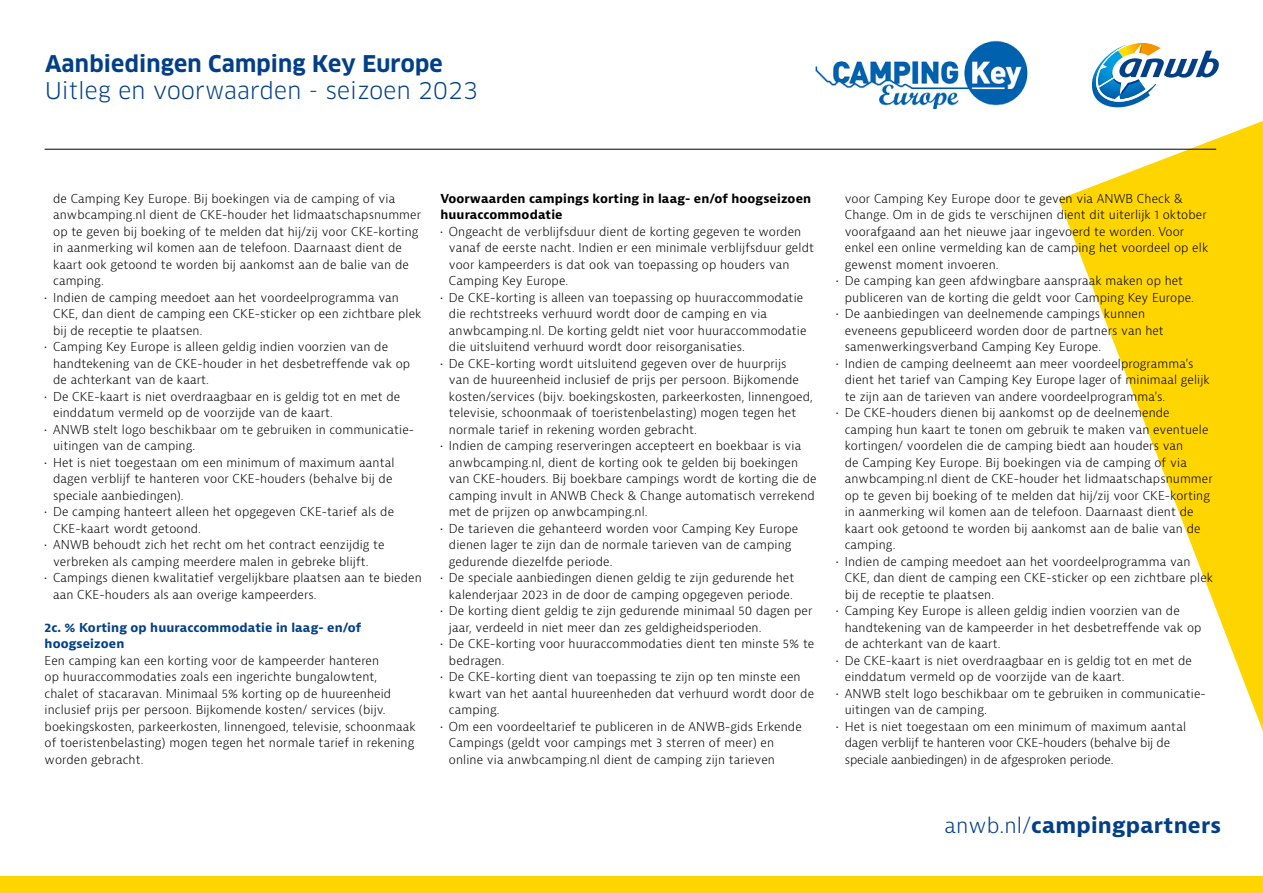
<style>
.page{position:relative;width:1263px;height:893px;background:#fff}
.page>*{position:absolute;margin:0;border:0;box-sizing:border-box;transform-origin:0 0}
.t1{font:22.5px "Clan Pro";letter-spacing:.01em;color:#023f86}
.t2{font:700 22.5px "Clan Pro";letter-spacing:.01em;color:#023f86}
.t3{font:700 21px "Bernina Sans";letter-spacing:.01em;color:#023f86}
.t4{font:300 12px/16.5px "Bernina Sans";letter-spacing:.01em;color:#000}
.t5{font:300 12px/16.5px "Bernina Sans";letter-spacing:-.01em;color:#000}
.t6{font:700 12px/16.5px "Bernina Sans";letter-spacing:.01em;color:#000}
.t7{font:700 12px/16.5px "Bernina Sans";letter-spacing:.01em;color:#023f86}
.s1{font-weight:300}
</style>
<div class="page">
<svg style="left:1059px;top:121px;width:204px;height:610px"></svg>
<div style="left:0;top:877px;width:1263px;height:16px;background:#ffd500"></div>
<svg style="left:1091px;top:42px;width:128px;height:66px"></svg>
<img style="left:814px;top:40px;width:214px;height:69px">
<hr style="left:45px;top:149px;width:1171px;height:1px;background:#000">
<h1 class="t2" style="left:45px;top:50px;width:399px">Aanbiedingen Camping Key Europe</h1>
<h1 class="t1" style="left:45px;top:77px;width:434px">Uitleg en voorwaarden - seizoen 2023</h1>
<p class="t4" style="left:53px;top:190px;width:369px">de Camping Key Europe. Bij boekingen via de camping of via anwbcamping.nl dient de CKE-houder het lidmaatschapsnummer op te geven bij boeking of te melden dat hij/zij voor CKE-korting in aanmerking wil komen aan de telefoon. Daarnaast dient de kaart ook getoond te worden bij aankomst aan de balie van de camping.</p>
<p class="t4" style="left:53px;top:289px;width:370px;text-indent:-9px">• Indien de camping meedoet aan het voordeelprogramma van<br>CKE, dan dient de camping een CKE-sticker op een zichtbare plek bij de receptie te plaatsen.</p>
<p class="t4" style="left:53px;top:339px;width:359px;text-indent:-9px">• Camping Key Europe is alleen geldig indien voorzien van de handtekening van de CKE-houder in het desbetreffende vak op de achterkant van de kaart.</p>
<p class="t4" style="left:53px;top:388px;width:349px;text-indent:-9px">• De CKE-kaart is niet overdraagbaar en is geldig tot en met de einddatum vermeld op de voorzijde van de kaart.</p>
<p class="t4" style="left:53px;top:421px;width:363px;text-indent:-9px">• ANWB stelt logo beschikbaar om te gebruiken in communicatie&shy;uitingen van de camping.</p>
<p class="t4" style="left:53px;top:454px;width:343px;text-indent:-9px">• Het is niet toegestaan om een minimum of maximum aantal dagen verblijf te hanteren voor CKE-houders (behalve bij de speciale aanbiedingen).</p>
<p class="t4" style="left:53px;top:504px;width:342px;text-indent:-9px">• De camping hanteert alleen het opgegeven CKE-tarief als de<br>CKE-kaart wordt getoond.</p>
<p class="t4" style="left:53px;top:537px;width:333px;text-indent:-9px">• ANWB behoudt zich het recht om het contract eenzijdig te verbreken als camping meerdere malen in gebreke blijft.</p>
<p class="t4" style="left:53px;top:570px;width:370px;text-indent:-9px">• Campings dienen kwalitatief vergelijkbare plaatsen aan te bieden aan CKE-houders als aan overige kampeerders.</p>
<p class="t7" style="left:45px;top:619px;width:318px">2c. % Korting op huuraccommodatie in laag- en/of hoogseizoen</p>
<p class="t4" style="left:45px;top:652px;width:373px">Een camping kan een korting voor de kampeerder hanteren<br>op huuraccommodaties zoals een ingerichte bungalowtent,<br>chalet of stacaravan. Minimaal 5% korting op de huureenheid inclusief prijs per persoon. Bijkomende kosten/ services (bijv. boekingskosten, parkeerkosten, linnengoed, televisie, schoonmaak of toeristenbelasting) mogen tegen het normale tarief in rekening worden gebracht.</p>
<p class="t6" style="left:440px;top:190px;width:372px">Voorwaarden campings korting in laag- en/of hoogseizoen huuraccommodatie</p>
<p class="t4" style="left:449px;top:223px;width:367px;text-indent:-9px">• Ongeacht de verblijfsduur dient de korting gegeven te worden vanaf de eerste nacht. Indien er een minimale verblijfsduur geldt voor kampeerders is dat ook van toepassing op houders van Camping Key Europe.</p>
<p class="t4" style="left:449px;top:289px;width:359px;text-indent:-9px">• De CKE-korting is alleen van toepassing op huuraccommodatie die rechtstreeks verhuurd wordt door de camping en via anwbcamping.nl. De korting geldt niet voor huuraccommodatie die uitsluitend verhuurd wordt door reisorganisaties.</p>
<p class="t4" style="left:449px;top:355px;width:365px;text-indent:-9px">• De CKE-korting wordt uitsluitend gegeven over de huurprijs<br>van de huureenheid inclusief de prijs per persoon. Bijkomende kosten/services (bijv. boekingskosten, parkeerkosten, linnengoed, televisie, schoonmaak of toeristenbelasting) mogen tegen het normale tarief in rekening worden gebracht.</p>
<p class="t4" style="left:449px;top:438px;width:369px;text-indent:-9px">• Indien de camping reserveringen accepteert en boekbaar is via anwbcamping.nl, dient de korting ook te gelden bij boekingen van CKE-houders. Bij boekbare campings wordt de korting die de camping invult in ANWB Check &amp; Change automatisch verrekend met de prijzen op anwbcamping.nl.</p>
<p class="t4" style="left:449px;top:520px;width:351px;text-indent:-9px">• De tarieven die gehanteerd worden voor Camping Key Europe dienen lager te zijn dan de normale tarieven van de camping gedurende diezelfde periode.</p>
<p class="t4" style="left:440px;top:570px;width:355px;text-align:center">• De speciale aanbiedingen dienen geldig te zijn gedurende het kalenderjaar 2023 in de door de camping opgegeven periode.</p>
<p class="t4" style="left:449px;top:603px;width:365px;text-indent:-9px">• De korting dient geldig te zijn gedurende minimaal 50 dagen per jaar, verdeeld in niet meer dan zes geldigheidsperioden.</p>
<p class="t4" style="left:449px;top:636px;width:367px;text-indent:-9px">• De CKE-korting voor huuraccommodaties dient ten minste 5% te bedragen.</p>
<p class="t4" style="left:449px;top:669px;width:367px;text-indent:-9px">• De CKE-korting dient van toepassing te zijn op ten minste een kwart van het aantal huureenheden dat verhuurd wordt door de camping.</p>
<p class="t4" style="left:449px;top:718px;width:354px;text-indent:-9px">• Om een voordeeltarief te publiceren in de ANWB-gids Erkende<br>Campings (geldt voor campings met 3 sterren of meer) en online via anwbcamping.nl dient de camping zijn tarieven</p>
<p class="t4" style="left:845px;top:190px;width:365px">voor Camping Key Europe door te geven via ANWB Check &amp; Change. Om in de gids te verschijnen dient dit uiterlijk 1 oktober voorafgaand aan het nieuwe jaar ingevoerd te worden. Voor enkel een online vermelding kan de camping het voordeel op elk gewenst moment invoeren.</p>
<p class="t4" style="left:845px;top:273px;width:351px;text-indent:-9px">• De camping kan geen afdwingbare aanspraak maken op het publiceren van de korting die geldt voor Camping Key Europe.</p>
<p class="t4" style="left:845px;top:306px;width:321px;text-indent:-9px">• De aanbiedingen van deelnemende campings kunnen eveneens gepubliceerd worden door de partners van het samenwerkingsverband Camping Key Europe.</p>
<p class="t4" style="left:845px;top:355px;width:367px;text-indent:-9px">• Indien de camping deelneemt aan meer voordeelprogramma’s dient het tarief van Camping Key Europe lager of minimaal gelijk te zijn aan de tarieven van andere voordeelprogramma’s.</p>
<p class="t4" style="left:845px;top:405px;width:369px;text-indent:-9px">• De CKE-houders dienen bij aankomst op de deelnemende camping hun kaart te tonen om gebruik te maken van eventuele kortingen/ voordelen die de camping biedt aan houders van<br>de Camping Key Europe. Bij boekingen via de camping of via anwbcamping.nl dient de CKE-houder het lidmaatschapsnummer op te geven bij boeking of te melden dat hij/zij voor CKE-korting in aanmerking wil komen aan de telefoon. Daarnaast dient de kaart ook getoond te worden bij aankomst aan de balie van de camping.</p>
<p class="t4" style="left:845px;top:553px;width:370px;text-indent:-9px">• Indien de camping meedoet aan het voordeelprogramma van<br>CKE, dan dient de camping een CKE-sticker op een zichtbare plek bij de receptie te plaatsen.</p>
<p class="t4" style="left:845px;top:603px;width:358px;text-indent:-9px">• Camping Key Europe is alleen geldig indien voorzien van de handtekening van de kampeerder in het desbetreffende vak op de achterkant van de kaart.</p>
<p class="t4" style="left:845px;top:652px;width:349px;text-indent:-9px">• De CKE-kaart is niet overdraagbaar en is geldig tot en met de einddatum vermeld op de voorzijde van de kaart.</p>
<p class="t4" style="left:845px;top:685px;width:363px;text-indent:-9px">• ANWB stelt logo beschikbaar om te gebruiken in communicatie&shy;uitingen van de camping.</p>
<p class="t5" style="left:845px;top:718px;width:343px;text-indent:-9px">• Het is niet toegestaan om een minimum of maximum aantal dagen verblijf te hanteren voor CKE-houders (behalve bij de speciale aanbiedingen) in de afgesproken periode.</p>
<h2 class="t3" style="left:944px;top:811px;width:278px"><span class="s1">anwb.nl/</span>campingpartners</h2>
</div>
